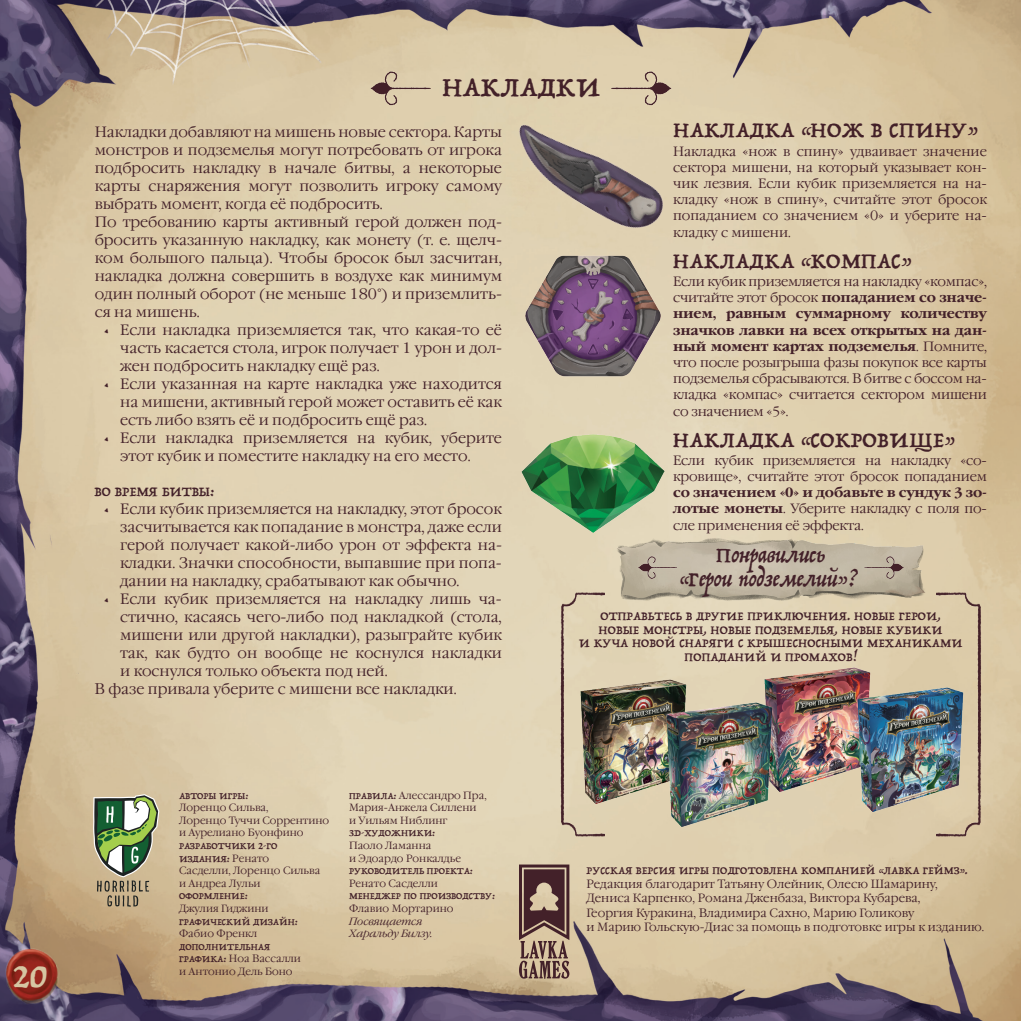
<style>
.page{position:relative;width:1021px;height:1021px;background:#fff}
.page>*{position:absolute;margin:0;border:0;box-sizing:border-box;transform-origin:0 0}
.t1{font:36px "Trattatello";color:#d6c6a3}
.t2{font:30px "Trattatello";letter-spacing:.01em;color:#432129}
.t3{font:24px "Trattatello";letter-spacing:.01em;color:#432129}
.t4{font:24px "Trattatello";letter-spacing:.01em;color:#432028}
.t5{font:23.25px/24.2px "Trattatello";color:#432129;text-align:center}
.t6{font:15px/18px "Garamond C";color:#432129;text-align:justify}
.t7{font:15px "Trattatello";color:#432129}
.t8{font:13.5px/16.2px "Garamond C";letter-spacing:-.01em;color:#432129;text-align:justify}
.t9{font:13.5px/13.5px "Trattatello";letter-spacing:.01em;color:#432129;text-align:center}
.t10{font:12px/14.4px "Garamond C";color:#432129}
.t11{font:12px "Trattatello";letter-spacing:.01em;color:#432129}
.t12{font:10.5px/12.6px "Garamond C";color:#432129}
.t13{font:10.5px/12.6px "Trattatello";color:#432129}
.t14{font:italic 10.5px/12.6px "Garamond C";color:#432129}
.s1{font-family:"Trattatello"}
.s2{font-weight:700}
.s3{font-family:"Garamond C"}
</style>
<div class="page">
<img style="left:0;top:0;width:1020px;height:1020px">
<svg style="left:519px;top:864px;width:50px;height:114px;background:#83685d"></svg>
<img style="left:521px;top:254px;width:144px;height:123px">
<img style="left:500px;top:111px;width:172px;height:134px">
<img style="left:521px;top:433px;width:144px;height:101px">
<svg style="left:93px;top:794px;width:66px;height:112px;background:#939d78"></svg>
<img style="left:369px;top:72px;width:61px;height:34px">
<img style="left:612px;top:72px;width:61px;height:34px">
<img style="left:604px;top:671px;width:99px;height:142px">
<img style="left:745px;top:660px;width:142px;height:141px">
<img style="left:838px;top:679px;width:98px;height:142px">
<img style="left:647px;top:694px;width:142px;height:142px">
<img style="left:613px;top:537px;width:315px;height:64px">
<img style="left:637px;top:556px;width:39px;height:22px">
<img style="left:864px;top:556px;width:40px;height:22px">
<img style="left:551px;top:821px;width:53px;height:25px">
<img style="left:551px;top:582px;width:53px;height:239px">
<img style="left:936px;top:582px;width:54px;height:25px">
<img style="left:936px;top:607px;width:54px;height:239px">
<img style="left:0;top:941px;width:65px;height:69px">
<h1 class="t1" style="left:14px;top:953px;width:35px">20</h1>
<h2 class="t2" style="left:442px;top:68px;width:160px">НАКЛАДКИ</h2>
<p class="t6" style="left:95px;top:123px;width:409px;text-align:left">Накладки добавляют на мишень новые сектора. Карты монстров и подземелья могут потребовать от игрока подбросить накладку в начале битвы, а некоторые карты снаряжения могут позволить игроку самому выбрать момент, когда её подбросить.<br>По требованию карты активный герой должен под&shy;бросить указанную накладку, как монету (т. е. щелч&shy;ком большого пальца). Чтобы бросок был засчитан, накладка должна совершить в воздухе как минимум один полный оборот (не меньше 180°) и приземлить&shy;ся на мишень.</p>
<p class="t6" style="left:120px;top:321px;width:383px;text-indent:-17px"><span class="s1">•</span> Если накладка приземляется так, что какая-то её часть касается стола, игрок получает 1 урон и дол&shy;жен подбросить накладку ещё раз.</p>
<p class="t6" style="left:120px;top:375px;width:383px;text-indent:-17px"><span class="s1">•</span> Если указанная на карте накладка уже находится на мишени, активный герой может оставить её как есть либо взять её и подбросить ещё раз.</p>
<p class="t6" style="left:120px;top:429px;width:383px;text-indent:-17px"><span class="s1">•</span> Если накладка приземляется на кубик, уберите этот кубик и поместите накладку на его место.</p>
<p class="t7" style="left:95px;top:482px;width:121px">ВО ВРЕМЯ БИТВЫ:</p>
<p class="t6" style="left:120px;top:500px;width:383px;text-indent:-17px"><span class="s1">•</span> Если кубик приземляется на накладку, этот бросок засчитывается как попадание в монстра, даже если герой получает какой-либо урон от эффекта на&shy;кладки. Значки способности, выпавшие при попа&shy;дании на накладку, срабатывают как обычно.</p>
<p class="t6" style="left:103px;top:590px;width:400px"><span class="s1">•</span> Если кубик приземляется на накладку лишь ча-</p>
<p class="t6" style="left:120px;top:608px;width:383px">стично, касаясь чего-либо под накладкой (стола,</p>
<p class="t6" style="left:120px;top:626px;width:383px">мишени или другой накладки), разыграйте кубик</p>
<p class="t6" style="left:120px;top:644px;width:383px">так, как будто он вообще не коснулся накладки</p>
<p class="t6" style="left:120px;top:662px;width:269px">и коснулся только объекта под ней.</p>
<p class="t6" style="left:95px;top:680px;width:363px">В фазе привала уберите с мишени все накладки.</p>
<h3 class="t4" style="left:673px;top:115px;width:306px">НАКЛАДКА «НОЖ В СПИНУ»</h3>
<p class="t8" style="left:673px;top:143px;width:315px">Накладка «нож в спину» удваивает значение сектора мишени, на который указывает кон&shy;чик лезвия. Если кубик приземляется на на&shy;кладку «нож в спину», считайте этот бросок попаданием со значением «0» и уберите на&shy;кладку с мишени.</p>
<h3 class="t3" style="left:673px;top:245px;width:240px">НАКЛАДКА «КОМПАС»</h3>
<p class="t8" style="left:673px;top:274px;width:315px">Если кубик приземляется на накладку «компас», считайте этот бросок <span class="s2">попаданием со значе&shy;нием, равным суммарному количеству значков лавки на всех открытых на дан&shy;ный момент картах подземелья</span>. Помните, что после розыгрыша фазы покупок все карты подземелья сбрасываются. В битве с боссом на&shy;кладка «компас» считается сектором мишени со значением «5».</p>
<h3 class="t3" style="left:673px;top:424px;width:283px">НАКЛАДКА «СОКРОВИЩЕ»</h3>
<p class="t8" style="left:673px;top:452px;width:315px">Если кубик приземляется на накладку «со&shy;кровище», считайте этот бросок попаданием</p>
<p class="t8" style="left:673px;top:485px;width:315px"><span class="s2">со значением «0» и добавьте в сундук 3 зо&shy;лотые монеты</span>. Уберите накладку с поля по&shy;сле применения её эффекта.</p>
<h3 class="t5" style="left:679px;top:541px;width:184px">Понравились<br>«Герои подземелий»?</h3>
<p class="t9" style="left:578px;top:608px;width:385px">ОТПРАВЬТЕСЬ В ДРУГИЕ ПРИКЛЮЧЕНИЯ. НОВЫЕ ГЕРОИ, НОВЫЕ МОНСТРЫ, НОВЫЕ ПОДЗЕМЕЛЬЯ, НОВЫЕ КУБИКИ<br>И КУЧА НОВОЙ СНАРЯГИ С КРЫШЕСНОСНЫМИ МЕХАНИКАМИ ПОПАДАНИЙ И ПРОМАХОВ!</p>
<p class="t13" style="left:179px;top:788px;width:71px">АВТОРЫ ИГРЫ:</p>
<p class="t12" style="left:179px;top:801px;width:152px">Лоренцо Сильва,<br>Лоренцо Туччи Соррентино и Аурелиано Буонфино</p>
<p class="t13" style="left:179px;top:839px;width:100px">РАЗРАБОТЧИКИ 2-ГО<br>ИЗДАНИЯ: <span class="s3">Ренато</span></p>
<p class="t12" style="left:179px;top:864px;width:143px">Сасделли, Лоренцо Сильва и Андреа Лульи</p>
<p class="t13" style="left:179px;top:889px;width:70px">ОФОРМЛЕНИЕ:</p>
<p class="t12" style="left:179px;top:902px;width:91px">Джулия Гиджини</p>
<p class="t13" style="left:179px;top:914px;width:120px">ГРАФИЧЕСКИЙ ДИЗАЙН:</p>
<p class="t12" style="left:179px;top:927px;width:80px">Фабио Френкл</p>
<p class="t13" style="left:179px;top:939px;width:93px">ДОПОЛНИТЕЛЬНАЯ</p>
<p class="t12" style="left:179px;top:952px;width:123px"><span class="s1">ГРАФИКА:</span> Ноа Вассалли и Антонио Дель Боно</p>
<p class="t12" style="left:349px;top:789px;width:139px"><span class="s1">ПРАВИЛА:</span> Алессандро Пра,<br>Мария-Анжела Силлени<br>и Уильям Ниблинг</p>
<p class="t13" style="left:349px;top:826px;width:88px">3D-ХУДОЖНИКИ:</p>
<p class="t12" style="left:349px;top:839px;width:113px">Паоло Ламанна<br>и Эдоардо Ронкалдье</p>
<p class="t13" style="left:349px;top:864px;width:125px">РУКОВОДИТЕЛЬ ПРОЕКТА:</p>
<p class="t12" style="left:349px;top:877px;width:90px">Ренато Сасделли</p>
<p class="t13" style="left:349px;top:889px;width:147px">МЕНЕДЖЕР ПО ПРОИЗВОДСТВУ:</p>
<p class="t12" style="left:349px;top:902px;width:106px">Флавио Мортарино</p>
<p class="t14" style="left:349px;top:915px;width:86px">Посвящается<br>Харальду Билзу.</p>
<p class="t11" style="left:586px;top:862px;width:383px">РУССКАЯ ВЕРСИЯ ИГРЫ ПОДГОТОВЛЕНА КОМПАНИЕЙ «ЛАВКА ГЕЙМЗ».</p>
<p class="t10" style="left:586px;top:877px;width:399px">Редакция благодарит Татьяну Олейник, Олесю Шамарину, Дениса Карпенко, Романа Дженбаза, Виктора Кубарева,<br>Георгия Куракина, Владимира Сахно, Марию Голикову<br>и Марию Гольскую-Диас за помощь в подготовке игры к изданию.</p>
</div>
